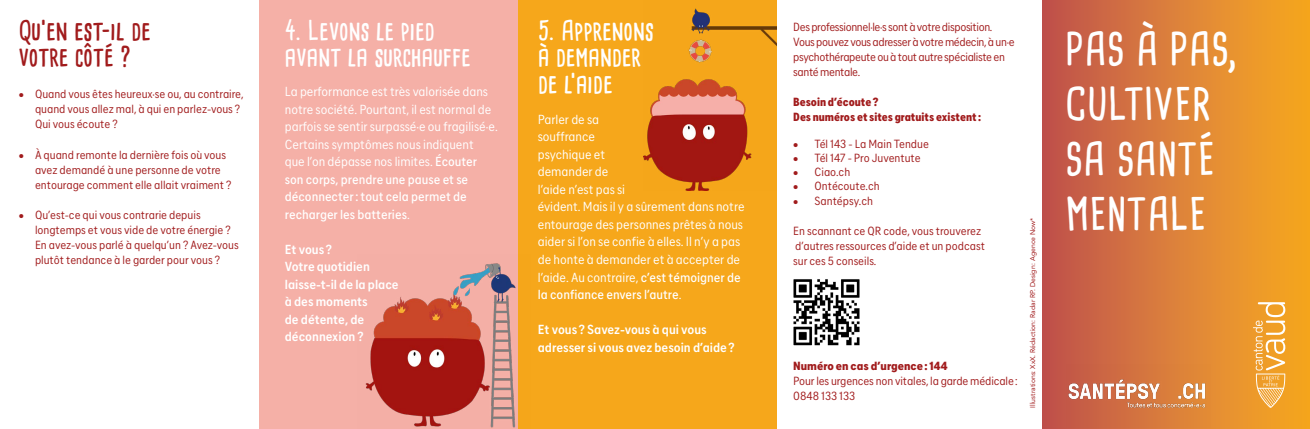
<style>
.page{position:relative;width:1310px;height:429px;background:#fff}
.page>*{position:absolute;margin:0;border:0;box-sizing:border-box;transform-origin:0 0}
.t1{font:700 43.75px/55px "Cardenio Modern";color:#fff}
.t2{font:700 26.25px/26.2px "Cardenio Modern";color:#fff}
.t3{font:700 26.25px/26.2px "Cardenio Modern";color:#a11b1c}
.t4{font:300 condensed 12.5px/17.5px "Alaska Beta";color:#fff}
.t5{font:500 condensed 12.5px/17.5px "Alaska Beta";color:#fff}
.t6{font:300 condensed 11.25px/15px "Alaska Beta";color:#a11b1c}
.t7{font:300 condensed 11.25px/15px "Alaska Beta";letter-spacing:-.03em;color:#a11b1c}
.t8{font:700 extra-condensed 11.25px/15px "Alaska Beta";color:#a11b1c}
.t9{font:700 condensed 11.25px "Alaska Beta";color:#a11b1c}
.t10{font:6.88px "Avenir LT Std";color:#a11b1c}
.s1{font-weight:400}
</style>
<div class="page">
<div style="left:259px;top:0;width:258px;height:429px;background:#f5b0a7"></div>
<div style="left:517px;top:0;width:259px;height:429px;background:#f6a71b"></div>
<div style="left:1042px;top:0;width:267px;height:429px;background:linear-gradient(to right,#bf534f,#f8ab21)"></div>
<svg style="left:1252px;top:302px;width:33px;height:106px;background:#f2b257"></svg>
<img style="left:793px;top:279px;width:67px;height:67px">
<img style="left:365px;top:254px;width:153px;height:175px">
<img style="left:643px;top:8px;width:133px;height:183px">
<img style="left:1066px;top:364px;width:144px;height:63px">
<h2 class="t3" style="left:19px;top:17px;width:133px">Qu’en est-il de votre côté ?</h2>
<p class="t6" style="left:35px;top:86px;width:210px;text-indent:-16px">• Quand vous êtes heureux·se ou, au contraire, quand vous allez mal, à qui en parlez-vous ?<br>Qui vous écoute ?</p>
<p class="t6" style="left:35px;top:146px;width:198px;text-indent:-16px">• À quand remonte la dernière fois où vous avez demandé à une personne de votre entourage comment elle allait vraiment ?</p>
<p class="t6" style="left:35px;top:206px;width:205px;text-indent:-16px">• Qu’est-ce qui vous contrarie depuis longtemps et vous vide de votre énergie ?<br>En avez-vous parlé à quelqu’un ? Avez-vous plutôt tendance à le garder pour vous ?</p>
<h2 class="t2" style="left:285px;top:17px;width:188px">4. Levons le pied avant la surchauffe</h2>
<h2 class="t2" style="left:538px;top:17px;width:117px">5. Apprenons à demander de l’aide</h2>
<p class="t4" style="left:285px;top:82px;width:214px">La performance est très valorisée dans notre société. Pourtant, il est normal de parfois se sentir surpassé·e ou fragilisé·e.<br>Certains symptômes nous indiquent<br>que l’on dépasse nos limites. <span class="s1">Écouter son corps, prendre une pause et se déconnecter: tout cela permet de recharger les batteries</span>.</p>
<p class="t5" style="left:285px;top:239px;width:115px">Et vous?<br>Votre quotidien laisse-t-il de la place à des moments<br>de détente, de déconnexion ?</p>
<p class="t4" style="left:538px;top:110px;width:208px">Parler de sa<br>souffrance<br>psychique et<br>demander de<br>l’aide n’est pas si<br>évident. Mais il y a sûrement dans notre entourage des personnes prêtes à nous aider si l’on se confie à elles. Il n’y a pas de honte à demander et à accepter de l’aide. Au contraire, <span class="s1">c’est témoigner de la confiance envers l’autre</span>.</p>
<p class="t5" style="left:538px;top:320px;width:198px">Et vous? Savez-vous à qui vous adresser si vous avez besoin d’aide?</p>
<p class="t7" style="left:793px;top:19px;width:223px">Des professionnel·le·s sont à votre disposition.<br>Vous pouvez vous adresser à votre médecin, à un·e psychothérapeute ou à tout autre spécialiste en santé mentale.</p>
<p class="t8" style="left:793px;top:94px;width:189px">Besoin d’écoute?<br>Des numéros et sites gratuits existent:</p>
<p class="t6" style="left:793px;top:136px;width:137px">• Tél 143 - La Main Tendue</p>
<p class="t6" style="left:793px;top:150px;width:129px">• Tél 147 - Pro Juventute</p>
<p class="t6" style="left:793px;top:164px;width:58px">• Ciao.ch</p>
<p class="t6" style="left:793px;top:177px;width:88px">• Ontécoute.ch</p>
<p class="t6" style="left:793px;top:192px;width:81px">• Santépsy.ch</p>
<p class="t6" style="left:793px;top:222px;width:193px">En scannant ce QR code, vous trouverez d’autres ressources d’aide et un podcast sur ces 5 conseils.</p>
<p class="t9" style="left:793px;top:358px;width:156px">Numéro en cas d’urgence: 144</p>
<p class="t6" style="left:793px;top:372px;width:226px">Pour les urgences non vitales, la garde médicale:<br>0848 133 133</p>
<p class="t10" style="left:1028px;top:407px;width:192px;rotate:-90deg">Illustrations: XxX. Rédaction: Radar RP. Design: Agence Now*</p>
<h1 class="t1" style="left:1064px;top:21px;width:176px">PAS À PAS,<br>CULTIVER<br>SA SANTÉ<br>MENTALE</h1>
</div>
